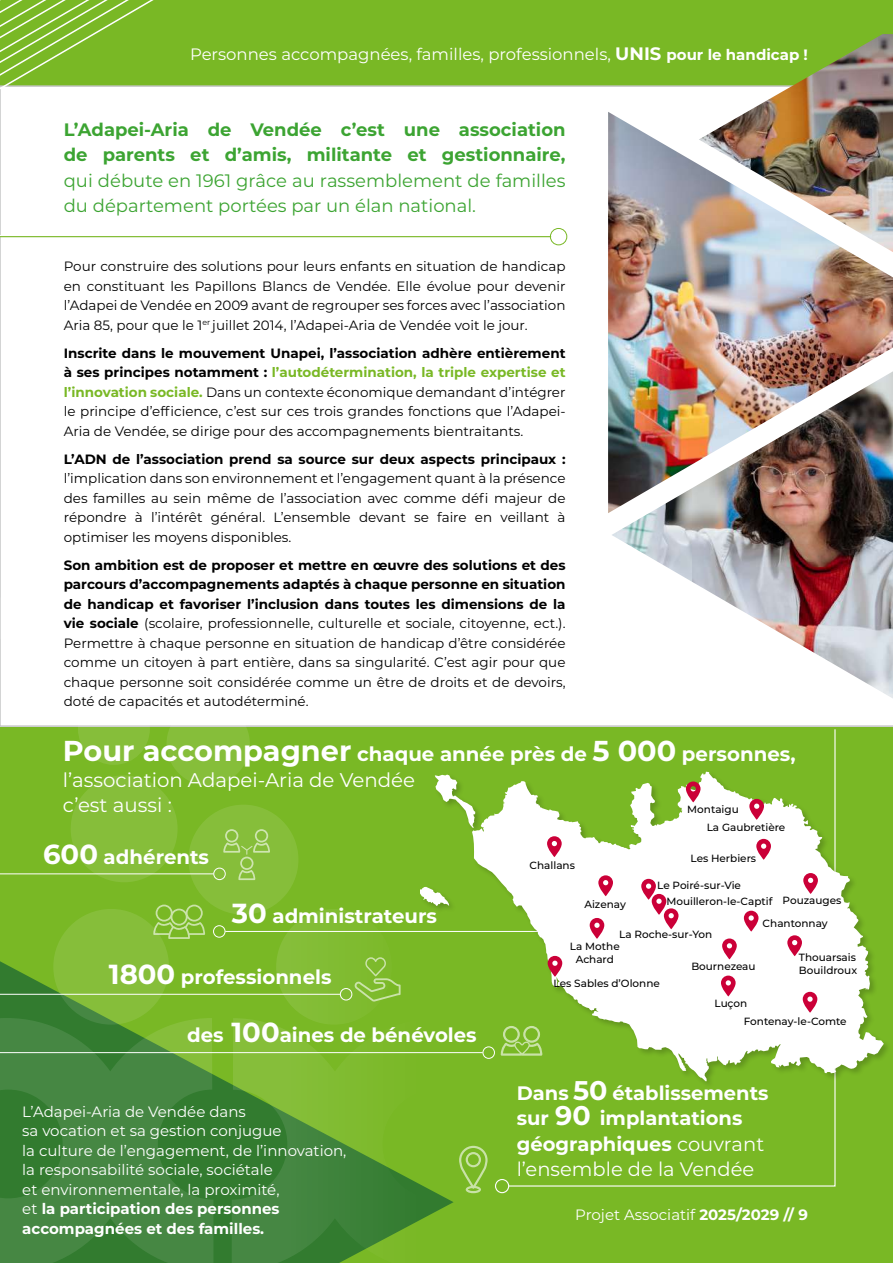
<style>
.page{position:relative;width:893px;height:1263px;background:#79b825}
.page>*{position:absolute;margin:0;border:0;box-sizing:border-box;transform-origin:0 0}
.t1{font:19.8px/25.5px "Montserrat";color:#fff}
.t2{font:700 19.65px "Montserrat";color:#fff}
.t3{font:700 19.5px/25.2px "Montserrat";color:#fff}
.t4{font:18px/25.5px "Montserrat";color:#3ca432}
.t5{font:700 18px/25.5px "Montserrat";color:#3ca432}
.t6{font:16.5px "Montserrat";color:#fff}
.t7{font:15px/19.5px "Montserrat";color:#fff}
.t8{font:13.5px/19.5px "Montserrat";color:#000;text-align:justify}
.t9{font:700 13.5px "Montserrat";color:#000}
.t10{font:500 10.5px/12.6px "Montserrat";color:#020202}
.s1{font-weight:700;font-size:18px}
.s2{font-weight:700;font-size:15px}
.s3{font-weight:700}
.s4{font-weight:700;color:#79b825}
.s5{font-weight:700;font-size:28.8px}
.s6{font-size:27.6px}
.s7{font-size:27px}
.s8{font-weight:400}
</style>
<div class="page">
<div style="left:0;top:85px;width:893px;height:642px;background:#fff"></div>
<svg style="left:0;top:961px;width:282px;height:302px"></svg>
<div style="left:188px;top:805px;width:110px;height:110px;background:#86be3a;border-radius:50%"></div>
<div style="left:71px;top:775px;width:107px;height:107px;background:#86be3a;border-radius:50%"></div>
<svg style="left:166px;top:702px;width:84px;height:83px;background:#a3cd6a"></svg>
<svg style="left:78px;top:693px;width:72px;height:72px;background:#bcda93"></svg>
<div style="left:13px;top:646px;width:62px;height:62px;background:#fff;border-radius:50%"></div>
<div style="left:88px;top:628px;width:55px;height:55px;background:#fff;border-radius:50%"></div>
<div style="left:0;top:595px;width:34px;height:46px;background:#fff"></div>
<svg style="left:232px;top:1018px;width:222px;height:245px"></svg>
<div style="left:276px;top:909px;width:116px;height:116px;background:#82bd34;border-radius:50%"></div>
<svg style="left:0;top:1018px;width:213px;height:245px;background:#43863c"></svg>
<div style="left:53px;top:909px;width:116px;height:116px;background:#86be3a;border-radius:50%"></div>
<hr style="left:225px;top:931px;width:412px;height:1px;background:#fff">
<div style="left:213px;top:925px;width:13px;height:13px;border:1px solid #fff;border-radius:50%"></div>
<hr style="left:0;top:994px;width:340px;height:1px;background:#fff">
<div style="left:340px;top:988px;width:12px;height:12px;border:1px solid #fff;border-radius:50%"></div>
<hr style="left:0;top:1052px;width:483px;height:1px;background:#fff">
<hr style="left:0;top:873px;width:214px;height:1px;background:#fff">
<div style="left:213px;top:868px;width:13px;height:12px;border:1px solid #fff;border-radius:50%"></div>
<hr style="left:0;top:235px;width:41px;height:1px;background:#fff">
<img style="left:608px;top:112px;width:285px;height:401px">
<img style="left:699px;top:34px;width:194px;height:218px">
<svg style="left:0;top:0;width:207px;height:90px"></svg>
<svg style="left:507px;top:729px;width:329px;height:458px"></svg>
<div style="left:495px;top:1179px;width:14px;height:14px;border:1px solid #fff;border-radius:50%"></div>
<img style="left:611px;top:371px;width:282px;height:328px">
<hr style="left:0;top:236px;width:551px;height:1px;background:#79b825">
<div style="left:550px;top:228px;width:17px;height:17px;border:1px solid #79b825;border-radius:50%"></div>
<div style="left:419px;top:770px;width:472px;height:319px;background:#79b825"></div>
<svg style="left:472px;top:772px;width:411px;height:309px;fill:#fff"></svg>
<svg style="left:435px;top:775px;width:40px;height:53px"></svg>
<svg style="left:420px;top:887px;width:29px;height:19px"></svg>
<svg style="left:590px;top:918px;width:14px;height:21px"></svg>
<svg style="left:598px;top:875px;width:15px;height:21px"></svg>
<svg style="left:547px;top:836px;width:15px;height:21px"></svg>
<svg style="left:548px;top:956px;width:14px;height:21px"></svg>
<svg style="left:641px;top:879px;width:37px;height:50px;background:#efb2c3"></svg>
<svg style="left:722px;top:938px;width:15px;height:21px"></svg>
<svg style="left:744px;top:911px;width:14px;height:20px"></svg>
<svg style="left:787px;top:935px;width:15px;height:21px"></svg>
<svg style="left:721px;top:975px;width:15px;height:21px"></svg>
<svg style="left:803px;top:992px;width:14px;height:21px"></svg>
<svg style="left:803px;top:873px;width:15px;height:21px"></svg>
<svg style="left:756px;top:839px;width:15px;height:21px"></svg>
<svg style="left:749px;top:799px;width:15px;height:21px"></svg>
<svg style="left:686px;top:781px;width:14px;height:21px"></svg>
<svg style="left:0;top:1166px;width:4px;height:97px"></svg>
<svg style="left:223px;top:829px;width:47px;height:51px"></svg>
<svg style="left:153px;top:904px;width:52px;height:35px"></svg>
<svg style="left:355px;top:957px;width:46px;height:44px"></svg>
<svg style="left:501px;top:1026px;width:41px;height:30px"></svg>
<svg style="left:459px;top:1146px;width:29px;height:47px"></svg>
<p class="t6" style="left:190px;top:43px;width:619px">Personnes accompagnées, familles, professionnels, <span class="s1">UNIS</span> <span class="s2">pour le handicap !</span></p>
<h3 class="t5" style="left:64px;top:116px;width:503px">L’Adapei-Aria de Vendée c’est une association de parents et d’amis, militante et gestionnaire,</h3>
<h3 class="t4" style="left:64px;top:167px;width:503px">qui débute en 1961 grâce au rassemblement de familles du département portées par un élan national.</h3>
<p class="t8" style="left:64px;top:256px;width:503px">Pour construire des solutions pour leurs enfants en situation de handicap en constituant les Papillons Blancs de Vendée. Elle évolue pour devenir l’Adapei de Vendée en 2009 avant de regrouper ses forces avec l’association Aria 85, pour que le 1<sup>er</sup> juillet 2014, l’Adapei-Aria de Vendée voit le jour.</p>
<p class="t8" style="left:64px;top:343px;width:503px"><span class="s3">Inscrite dans le mouvement Unapei, l’association adhère entièrement à ses principes notamment :</span> <span class="s4">l’autodétermination, la triple expertise et l’innovation sociale.</span> Dans un contexte économique demandant d’intégrer le principe d’efficience, c’est sur ces trois grandes fonctions que l’Adapei-Aria de Vendée, se dirige pour des accompagnements bientraitants.</p>
<p class="t9" style="left:64px;top:449px;width:503px">L’ADN de l’association prend sa source sur deux aspects principaux :</p>
<p class="t8" style="left:64px;top:468px;width:503px">l’implication dans son environnement et l’engagement quant à la présence des familles au sein même de l’association avec comme défi majeur de répondre à l’intérêt général. L’ensemble devant se faire en veillant à optimiser les moyens disponibles.</p>
<p class="t8" style="left:64px;top:555px;width:503px"><span class="s3">Son ambition est de proposer et mettre en œuvre des solutions et des parcours d’accompagnements adaptés à chaque personne en situation de handicap et favoriser l’inclusion dans toutes les dimensions de la vie sociale</span> (scolaire, professionnelle, culturelle et sociale, citoyenne, ect.).<br>Permettre à chaque personne en situation de handicap d’être considérée comme un citoyen à part entière, dans sa singularité. C’est agir pour que chaque personne soit considérée comme un être de droits et de devoirs, doté de capacités et autodéterminé.</p>
<h1 class="t1" style="left:63px;top:741px;width:734px"><span class="s5">Pour accompagner</span> <span class="s3">chaque année près de</span> <span class="s5">5 000</span> <span class="s3">personnes, </span>l’association Adapei-Aria de Vendée<br>c’est aussi :</h1>
<p class="t10" style="left:707px;top:800px;width:80px;line-height:18px;text-indent:-19px">Montaigu<br>La Gaubretière</p>
<h2 class="t2" style="left:43px;top:843px;width:167px"><span class="s6">600</span> adhérents</h2>
<h2 class="t2" style="left:232px;top:902px;width:207px"><span class="s6">30</span> administrateurs</h2>
<h2 class="t2" style="left:109px;top:963px;width:224px"><span class="s6">1800</span> professionnels</h2>
<h2 class="t2" style="left:187px;top:1021px;width:291px">des <span class="s6">100</span>aines de bénévoles</h2>
<p class="t7" style="left:22px;top:1101px;width:326px">L’Adapei-Aria de Vendée dans<br>sa vocation et sa gestion conjugue<br>la culture de l’engagement, de l’innovation, la responsabilité sociale, sociétale<br>et environnementale, la proximité,<br>et <span class="s3">la participation des personnes accompagnées et des familles.</span></p>
<p class="t10" style="left:530px;top:858px;width:47px">Challans</p>
<p class="t10" style="left:690px;top:851px;width:67px">Les Herbiers</p>
<p class="t10" style="left:657px;top:878px;width:85px">Le Poiré-sur-Vie</p>
<p class="t10" style="left:666px;top:895px;width:177px">Mouilleron-le-Captif Pouzauges</p>
<p class="t10" style="left:584px;top:897px;width:43px">Aizenay</p>
<p class="t10" style="left:619px;top:928px;width:95px">La Roche-sur-Yon</p>
<p class="t10" style="left:691px;top:959px;width:66px">Bournezeau</p>
<p class="t10" style="left:554px;top:976px;width:108px">Les Sables d’Olonne</p>
<p class="t10" style="left:744px;top:994px;width:104px;line-height:18px;text-indent:-29px">Luçon<br>Fontenay-le-Comte</p>
<p class="t10" style="left:763px;top:916px;width:67px">Chantonnay</p>
<p class="t10" style="left:570px;top:940px;width:51px;text-align:center">La Mothe<br>Achard</p>
<p class="t10" style="left:799px;top:951px;width:60px">Thouarsais<br>Bouildroux</p>
<h3 class="t3" style="left:517px;top:1079px;width:253px">Dans <span class="s7">50</span> établissements sur <span class="s7">90</span> implantations géographiques <span class="s8">couvrant l’ensemble de la Vendée</span></h3>
<p class="t7" style="left:575px;top:1204px;width:234px">Projet Associatif <span class="s3">2025/2029 // 9</span></p>
</div>
